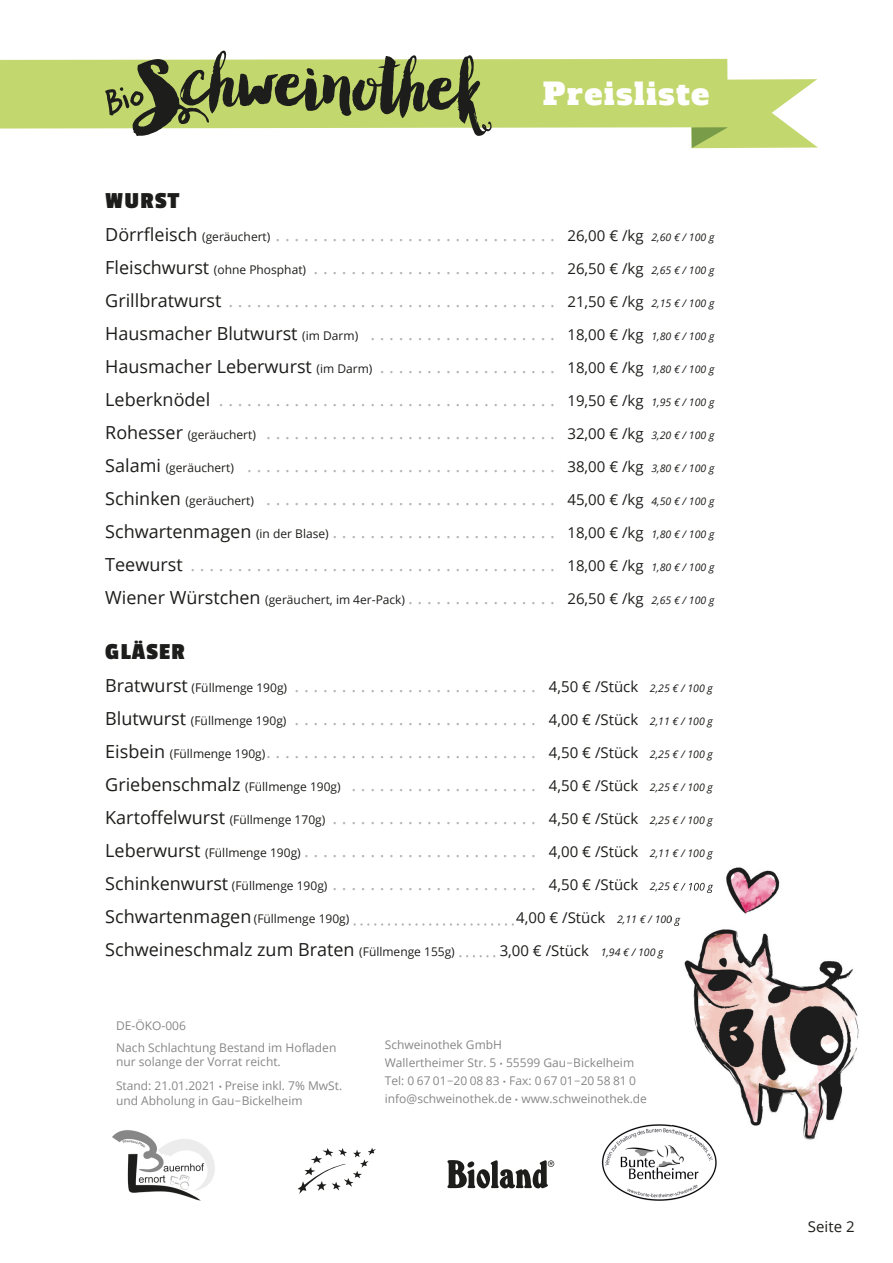
<style>
.page{position:relative;width:893px;height:1263px;background:#fff}
.page>*{position:absolute;margin:0;border:0;box-sizing:border-box;transform-origin:0 0}
.t1{font:30px "Alfa Slab One";letter-spacing:.06em;color:#fff}
.t2{font:700 24px "Passion One";letter-spacing:.05em;color:#1d1d1b}
.t3{font:18px/33px "Open Sans";color:#b2b2b2;text-align:justify}
.t4{font:18px "Open Sans";color:#1d1d1b}
.t5{font:15px "Open Sans";color:#1d1d1b}
.t6{font:12px/18px "Open Sans";color:#878787}
.t7{font:12px "Open Sans";color:#1d1d1b}
.s1{color:#1d1d1b}
.s2{font-size:12px;color:#1d1d1b}
.s3{font-size:15px;color:#1d1d1b}
.s4{font-style:italic;font-size:10.5px;color:#1d1d1b}
.s5{font-size:18px}
.s6{font-size:18px;color:#b2b2b2}
.s7{font-size:15px}
.s8{font-style:italic;font-size:10.5px}
.s9{font-size:12px}
.s10{font-size:9px}
.s11{font-family:"Lato"}
</style>
<div class="page">
<div style="left:0;top:59px;width:728px;height:70px;background:#c3d76f"></div>
<svg style="left:691px;top:79px;width:127px;height:69px"></svg>
<svg style="left:105px;top:51px;width:387px;height:85px"></svg>
<img style="left:112px;top:1130px;width:103px;height:71px">
<img style="left:601px;top:1124px;width:116px;height:77px">
<svg style="left:447px;top:1160px;width:107px;height:28px"></svg>
<svg style="left:298px;top:1148px;width:78px;height:46px"></svg>
<img style="left:677px;top:867px;width:182px;height:273px">
<img style="left:673px;top:883px;width:40px;height:10px">
<svg style="left:674px;top:916px;width:6px;height:10px"></svg>
<img style="left:672px;top:1119px;width:46px;height:28px">
<svg style="left:353px;top:923px;width:161px;height:3px"></svg>
<svg style="left:459px;top:955px;width:36px;height:2px"></svg>
<h1 class="t1" style="left:543px;top:73px;width:168px">Preisliste</h1>
<h2 class="t2" style="left:105px;top:188px;width:76px">WURST</h2>
<p class="t3" style="left:105px;top:217px;width:611px"><span class="s1">Dörrfleisch</span> <span class="s2">(geräuchert)</span> . . . . . . . . . . . . . . . . . . . . . . . . . . . . . . <span class="s3">26,00 € /kg</span> <span class="s4">2,60 € / 100 g </span><span class="s1">Fleischwurst</span> <span class="s2">(ohne Phosphat)</span> . . . . . . . . . . . . . . . . . . . . . . . . . . <span class="s3">26,50 € /kg</span> <span class="s4">2,65 € / 100 g </span><span class="s1">Grillbratwurst</span> . . . . . . . . . . . . . . . . . . . . . . . . . . . . . . . . . . . <span class="s3">21,50 € /kg</span> <span class="s4">2,15 € / 100 g </span><span class="s1">Hausmacher Blutwurst</span> <span class="s2">(im Darm)</span> . . . . . . . . . . . . . . . . . . . . <span class="s3">18,00 € /kg</span> <span class="s4">1,80 € / 100 g </span><span class="s1">Hausmacher Leberwurst</span> <span class="s2">(im Darm)</span> . . . . . . . . . . . . . . . . . . . <span class="s3">18,00 € /kg</span> <span class="s4">1,80 € / 100 g </span><span class="s1">Leberknödel</span> . . . . . . . . . . . . . . . . . . . . . . . . . . . . . . . . . . . . <span class="s3">19,50 € /kg</span> <span class="s4">1,95 € / 100 g </span><span class="s1">Rohesser</span> <span class="s2">(geräuchert)</span> . . . . . . . . . . . . . . . . . . . . . . . . . . . . . . . <span class="s3">32,00 € /kg</span> <span class="s4">3,20 € / 100 g </span><span class="s1">Salami</span> <span class="s2">(geräuchert)</span> . . . . . . . . . . . . . . . . . . . . . . . . . . . . . . . . . <span class="s3">38,00 € /kg</span> <span class="s4">3,80 € / 100 g </span><span class="s1">Schinken</span> <span class="s2">(geräuchert)</span> . . . . . . . . . . . . . . . . . . . . . . . . . . . . . . . <span class="s3">45,00 € /kg</span> <span class="s4">4,50 € / 100 g </span><span class="s1">Schwartenmagen</span> <span class="s2">(in der Blase)</span> . . . . . . . . . . . . . . . . . . . . . . . . <span class="s3">18,00 € /kg</span> <span class="s4">1,80 € / 100 g </span><span class="s1">Teewurst</span> . . . . . . . . . . . . . . . . . . . . . . . . . . . . . . . . . . . . . . . <span class="s3">18,00 € /kg</span> <span class="s4">1,80 € / 100 g</span></p>
<p class="t7" style="left:105px;top:591px;width:611px"><span class="s5">Wiener Würstchen</span> (geräuchert, im 4er-Pack) <span class="s6">. . . . . . . . . . . . . . . .</span> <span class="s7">26,50 € /kg</span> <span class="s8">2,65 € / 100 g</span></p>
<h2 class="t2" style="left:105px;top:639px;width:81px">GLÄSER</h2>
<p class="t3" style="left:105px;top:669px;width:609px"><span class="s1">Bratwurst</span> <span class="s2">(Füllmenge 190g)</span> . . . . . . . . . . . . . . . . . . . . . . . . . . <span class="s3">4,50 € /Stück</span> <span class="s4">2,25 € / 100 g </span><span class="s1">Blutwurst</span> <span class="s2">(Füllmenge 190g)</span> . . . . . . . . . . . . . . . . . . . . . . . . . . <span class="s3">4,00 € /Stück</span> <span class="s4">2,11 € / 100 g </span><span class="s1">Eisbein</span> <span class="s2">(Füllmenge 190g)</span> . . . . . . . . . . . . . . . . . . . . . . . . . . . . . <span class="s3">4,50 € /Stück</span> <span class="s4">2,25 € / 100 g </span><span class="s1">Griebenschmalz</span> <span class="s2">(Füllmenge 190g)</span> . . . . . . . . . . . . . . . . . . . . <span class="s3">4,50 € /Stück</span> <span class="s4">2,25 € / 100 g </span><span class="s1">Kartoffelwurst</span> <span class="s2">(Füllmenge 170g)</span> . . . . . . . . . . . . . . . . . . . . . . <span class="s3">4,50 € /Stück</span> <span class="s4">2,25 € / 100 g </span><span class="s1">Leberwurst</span> <span class="s2">(Füllmenge 190g)</span> . . . . . . . . . . . . . . . . . . . . . . . . . <span class="s3">4,00 € /Stück</span> <span class="s4">2,11 € / 100 g </span><span class="s1">Schinkenwurst</span> <span class="s2">(Füllmenge 190g)</span> . . . . . . . . . . . . . . . . . . . . . . <span class="s3">4,50 € /Stück</span> <span class="s4">2,25 € / 100 g</span></p>
<p class="t7" style="left:105px;top:911px;width:246px"><span class="s5">Schwartenmagen</span> (Füllmenge 190g)</p>
<p class="t5" style="left:516px;top:908px;width:165px">4,00 € /Stück <span class="s8">2,11 € / 100 g</span></p>
<p class="t4" style="left:105px;top:938px;width:351px">Schweineschmalz zum Braten <span class="s9">(Füllmenge 155g)</span></p>
<p class="t5" style="left:500px;top:941px;width:165px">3,00 € /Stück <span class="s8">1,94 € / 100 g</span></p>
<p class="t6" style="left:116px;top:1015px;width:222px;line-height:21px">DE-ÖKO-006<br>Nach Schlachtung Bestand im Hofl aden</p>
<p class="t6" style="left:116px;top:1049px;width:228px;line-height:24px">nur solange der Vorrat reicht.<br>Stand: 21.01.2021 <span class="s10">•</span> Preise inkl. 7% MwSt.</p>
<p class="t6" style="left:116px;top:1091px;width:188px">und Abholung in Gau<span class="s11">−</span>Bickelheim</p>
<p class="t6" style="left:385px;top:1035px;width:264px">Schweinothek GmbH<br>Wallertheimer Str. 5 <span class="s10">•</span> 55599 Gau<span class="s11">−</span>Bickelheim Tel: 0 67 01<span class="s11">−</span>20 08 83 <span class="s10">•</span> Fax: 0 67 01<span class="s11">−</span>20 58 81 0 info@schweinothek.de <span class="s10">•</span> www.schweinothek.de</p>
<p class="t5" style="left:808px;top:1216px;width:48px">Seite 2</p>
</div>
